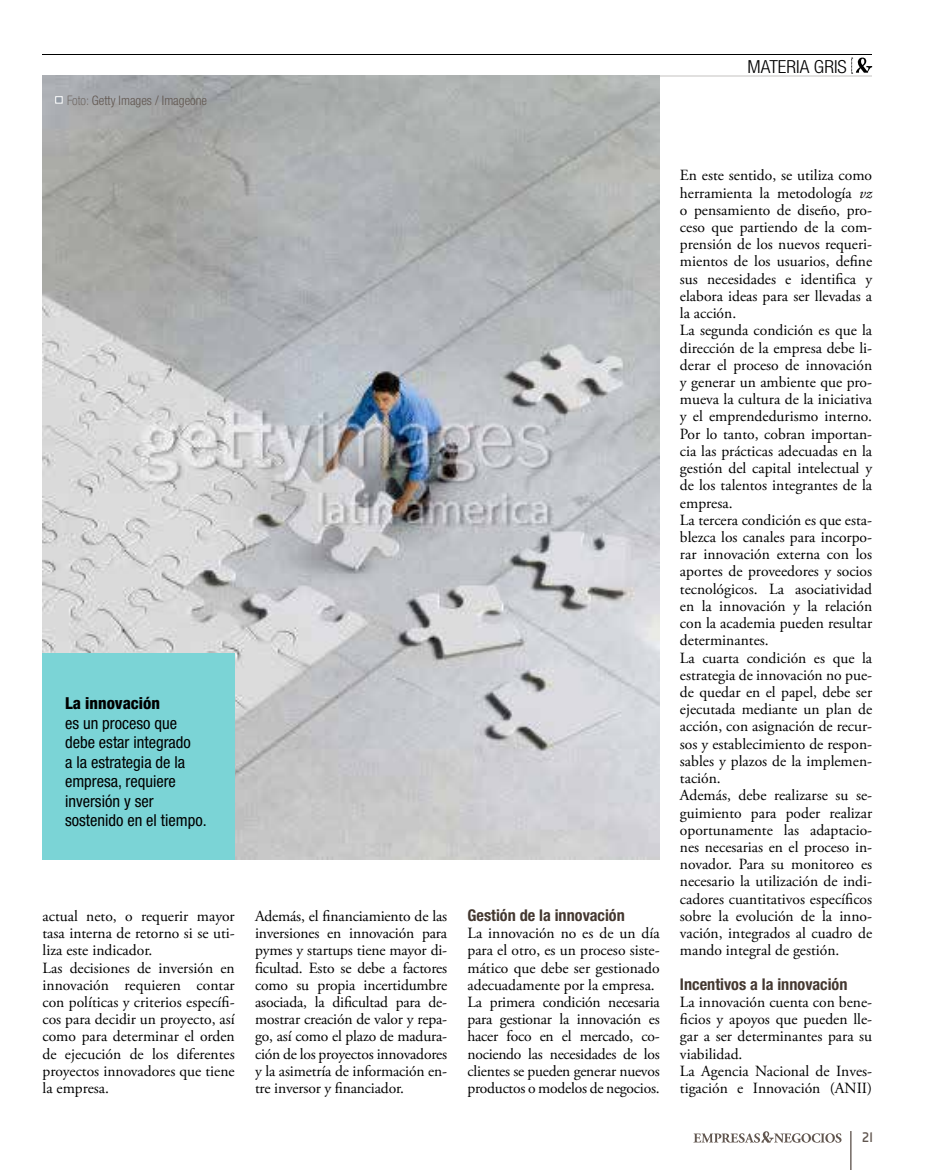
<style>
.page{position:relative;width:936px;height:1170px;background:#fff}
.page>*{position:absolute;margin:0;border:0;box-sizing:border-box;transform-origin:0 0}
.t1{font:300 condensed 18px "Helvetica Neue";color:#000;scale:1.07 1}
.t2{font:condensed 16.5px/19.5px "Helvetica Neue";color:#000}
.t3{font:800 condensed 16.5px "Helvetica Neue";color:#000}
.t4{font:700 condensed 16.2px "Helvetica Neue";color:#443830}
.t5{font:15.6px/17.2px "Adobe Garamond Pro";color:#000}
.t6{font:14.25px "Dyno";color:#61564f}
.t7{font:300 condensed 13.05px "Helvetica Neue";color:#61564f}
.s1{font-weight:100}
.s2{font-style:italic}
</style>
<div class="page">
<svg style="left:693px;top:1131px;width:158px;height:38px"></svg>
<hr style="left:43px;top:75px;width:829px;height:2px;background:#e1e0df">
<hr style="left:43px;top:54px;width:829px;height:1px;background:#000">
<svg style="left:851px;top:58px;width:21px;height:16px"></svg>
<img style="left:43px;top:75px;width:616px;height:784px">
<svg style="left:55px;top:96px;width:8px;height:7px"></svg>
<div style="left:43px;top:653px;width:192px;height:207px;background:#7bd4d6"></div>
<p class="t7" style="left:67px;top:93px;width:141px"><span class="s1">Foto:</span> Getty Images / Imageone</p>
<p class="t1" style="left:747px;top:56px;width:94px">MATERIA GRIS</p>
<p class="t3" style="left:65px;top:692px;width:96px">La innovación</p>
<p class="t2" style="left:65px;top:712px;width:143px">es un proceso que debe estar integrado<br>a la estrategia de la empresa, requiere inversión y ser sostenido en el tiempo.</p>
<p class="t5" style="left:43px;top:907px;width:194px">actual neto, o requerir mayor tasa interna de retorno si se uti&shy;liza este indicador.<br>Las decisiones de inversión en innovación requieren contar con políticas y criterios específi&shy;cos para decidir un proyecto, así como para determinar el orden de ejecución de los diferentes proyectos innovadores que tiene la empresa.</p>
<p class="t5" style="left:255px;top:907px;width:194px;text-align:justify">Además, el financiamiento de las inversiones en innovación para pymes y startups tiene mayor di&shy;ficultad. Esto se debe a factores como su propia incertidumbre asociada, la dificultad para de&shy;mostrar creación de valor y repa&shy;go, así como el plazo de madura&shy;ción de los proyectos innovadores y la asimetría de información en&shy;tre inversor y financiador.</p>
<p class="t4" style="left:467px;top:905px;width:159px">Gestión de la innovación</p>
<p class="t5" style="left:467px;top:925px;width:194px">La innovación no es de un día para el otro, es un proceso siste&shy;mático que debe ser gestionado adecuadamente por la empresa.<br>La primera condición necesaria para gestionar la innovación es hacer foco en el mercado, co&shy;nociendo las necesidades de los clientes se pueden generar nuevos productos o modelos de negocios.</p>
<p class="t5" style="left:680px;top:167px;width:194px">En este sentido, se utiliza como herramienta la metodología <span class="s2">vz </span>o pensamiento de diseño, pro&shy;ceso que partiendo de la com&shy;prensión de los nuevos requeri&shy;mientos de los usuarios, define sus necesidades e identifica y elabora ideas para ser llevadas a la acción.<br>La segunda condición es que la dirección de la empresa debe li&shy;derar el proceso de innovación y generar un ambiente que pro&shy;mueva la cultura de la iniciativa y el emprendedurismo interno.<br>Por lo tanto, cobran importan&shy;cia las prácticas adecuadas en la gestión del capital intelectual y de los talentos integrantes de la empresa.<br>La tercera condición es que esta&shy;blezca los canales para incorpo&shy;rar innovación externa con los aportes de proveedores y socios tecnológicos. La asociatividad en la innovación y la relación con la academia pueden resultar determinantes.<br>La cuarta condición es que la estrategia de innovación no pue&shy;de quedar en el papel, debe ser ejecutada mediante un plan de acción, con asignación de recur&shy;sos y establecimiento de respon&shy;sables y plazos de la implemen&shy;tación.<br>Además, debe realizarse su se&shy;guimiento para poder realizar oportunamente las adaptacio&shy;nes necesarias en el proceso in&shy;novador. Para su monitoreo es necesario la utilización de indi&shy;cadores cuantitativos específicos sobre la evolución de la inno&shy;vación, integrados al cuadro de mando integral de gestión.</p>
<p class="t4" style="left:680px;top:974px;width:169px">Incentivos a la innovación</p>
<p class="t5" style="left:680px;top:993px;width:194px">La innovación cuenta con bene&shy;ficios y apoyos que pueden lle&shy;gar a ser determinantes para su viabilidad.<br>La Agencia Nacional de Inves&shy;tigación e Innovación (ANII)</p>
<p class="t6" style="left:862px;top:1128px;width:13px">21</p>
</div>
